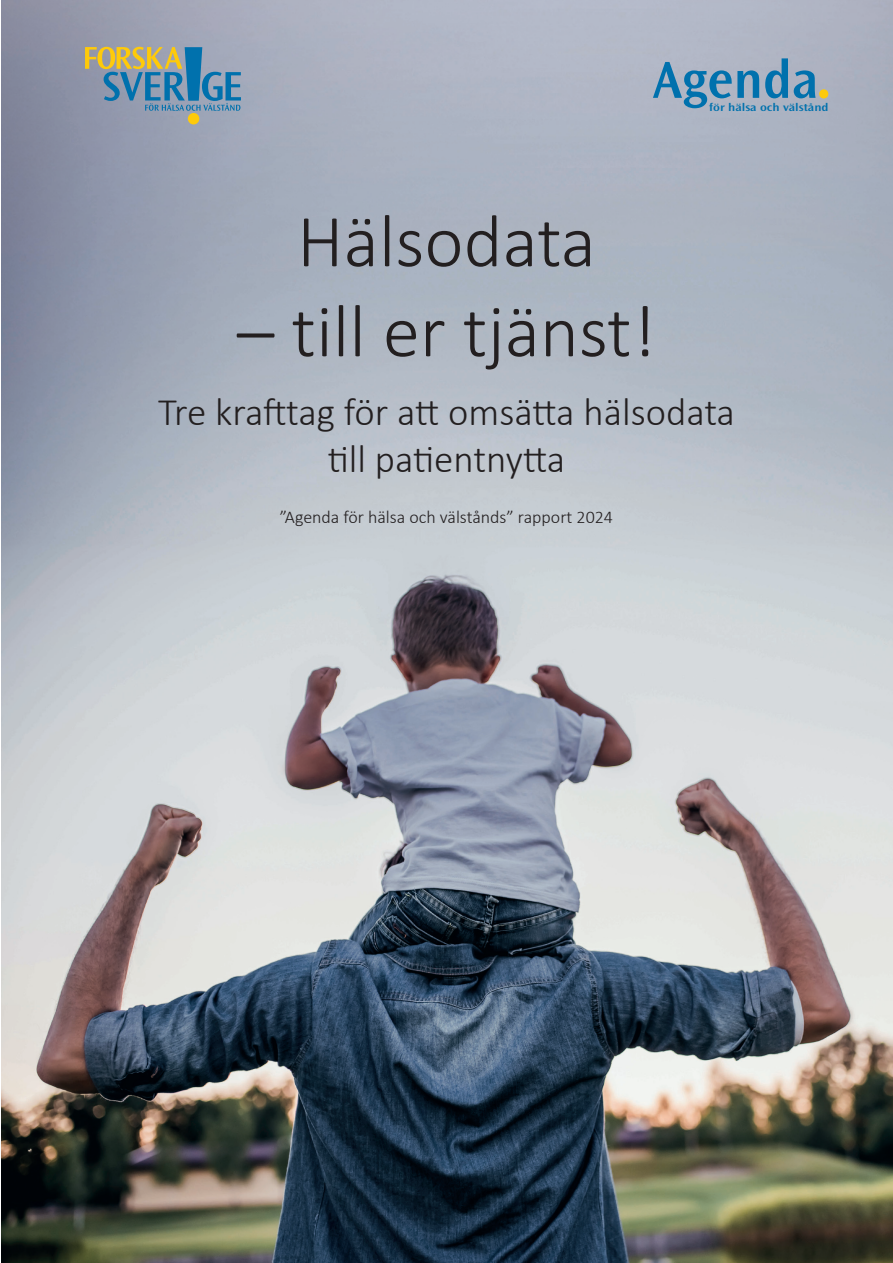
<style>
.page{position:relative;width:893px;height:1263px;background:#fff}
.page>*{position:absolute;margin:0;border:0;box-sizing:border-box;transform-origin:0 0}
.t1{font:300 75px "Calibri";color:#231f20}
.t2{font:600 54.45px "Ocean Sans Std";color:#0071ad}
.t3{font:300 39px/46.8px "Calibri";color:#231f20;text-align:center}
.t4{font:300 18px "Calibri";color:#231f20}
.t5{font:600 11.25px "Ocean Sans Std";color:#0071ad;scale:1.18 1}
</style>
<div class="page">
<img style="left:1px;top:0;width:892px;height:1263px">
<div style="left:188px;top:113px;width:11px;height:11px;background:#feca0a;border-radius:50%"></div>
<svg style="left:85px;top:47px;width:156px;height:64px;background:#7b97a0"></svg>
<div style="left:819px;top:89px;width:9px;height:9px;background:#feca0a;border-radius:50%"></div>
<h2 class="t2" style="left:653px;top:50px;width:167px">Agenda</h2>
<p class="t5" style="left:709px;top:101px;width:103px">för hälsa och välstånd</p>
<h1 class="t1" style="left:297px;top:195px;width:300px">Hälsodata</h1>
<h1 class="t1" style="left:237px;top:285px;width:420px">– till er tjänst!</h1>
<p class="t3" style="left:158px;top:388px;width:578px">Tre krafttag för att omsätta hälsodata till patientnytta</p>
<p class="t4" style="left:280px;top:506px;width:335px">”Agenda för hälsa och välstånds” rapport 2024</p>
</div>
